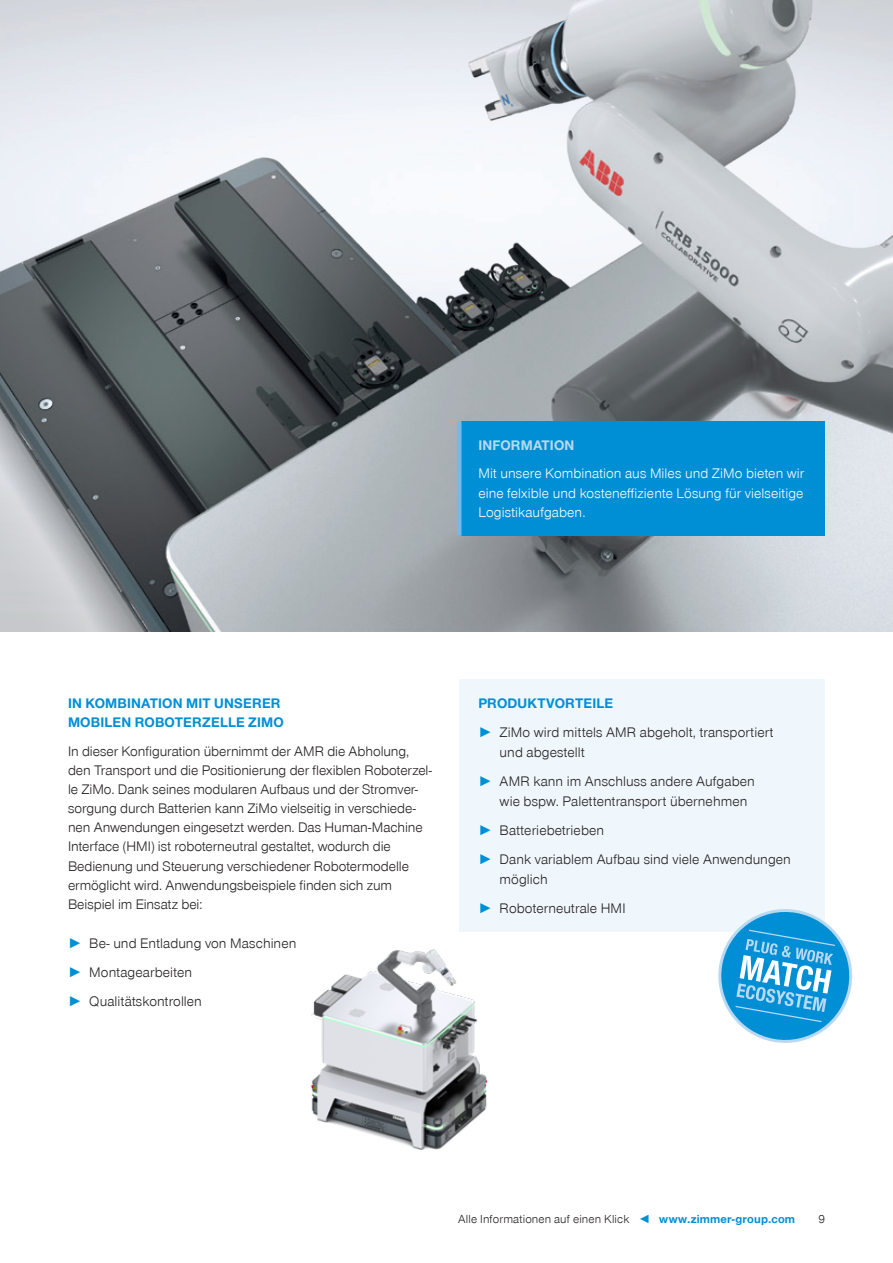
<style>
.page{position:relative;width:893px;height:1263px;background:#fff}
.page>*{position:absolute;margin:0;border:0;box-sizing:border-box;transform-origin:0 0}
.t1{font:300 14.25px/19px "Zimmer Group Sans Global";color:#231f20}
.t2{font:300 14.25px/19px "Zimmer Group Sans Global";letter-spacing:.005em;color:#fff;text-align:justify}
.t3{font:700 14.25px/19px "Zimmer Group Sans Global";letter-spacing:.01em;color:#008fd5}
.t4{font:700 14.25px "Zimmer Group Sans Global";letter-spacing:.01em;color:#b9d9f2}
.t5{font:300 12px "Zimmer Group Sans Global";letter-spacing:.01em;color:#231f20}
.s1{font-weight:700;color:#008fd5}
</style>
<div class="page">
<img style="left:0;top:0;width:893px;height:631px">
<img style="left:310px;top:950px;width:178px;height:200px">
<div style="left:459px;top:679px;width:366px;height:253px;background:#f0f7fc"></div>
<svg style="left:711px;top:902px;width:142px;height:141px"></svg>
<div style="left:461px;top:421px;width:364px;height:115px;background:#008fd5"></div>
<hr style="left:457px;top:421px;width:4px;height:115px;background:#76b9e6">
<p class="t4" style="left:478px;top:436px;width:98px">INFORMATION</p>
<p class="t2" style="left:478px;top:464px;width:327px">Mit unsere Kombination aus Miles und ZiMo bieten wir eine felxible und kosteneffiziente Lösung für vielseitige Logistikaufgaben.</p>
<p class="t3" style="left:68px;top:693px;width:217px">IN KOMBINATION MIT UNSERER<br>MOBILEN ROBOTERZELLE ZIMO</p>
<p class="t1" style="left:68px;top:741px;width:366px">In dieser Konfiguration übernimmt der AMR die Abholung, den Transport und die Positionierung der flexiblen Roboterzel&shy;le ZiMo. Dank seines modularen Aufbaus und der Stromver&shy;sorgung durch Batterien kann ZiMo vielseitig in verschiede&shy;nen Anwendungen eingesetzt werden. Das Human-Machine Interface (HMI) ist roboterneutral gestaltet, wodurch die Bedienung und Steuerung verschiedener Robotermodelle ermöglicht wird. Anwendungsbeispiele finden sich zum Beispiel im Einsatz bei:</p>
<p class="t1" style="left:68px;top:929px;width:230px;line-height:28.8px"><span class="s1">►</span> Be- und Entladung von Maschinen <span class="s1">►</span> Montagearbeiten<br><span class="s1">►</span> Qualitätskontrollen</p>
<p class="t1" style="left:478px;top:689px;width:297px;line-height:28.8px"><span class="s1">PRODUKTVORTEILE<br>►</span> ZiMo wird mittels AMR abgeholt, transportiert</p>
<p class="t1" style="left:478px;top:738px;width:278px;line-height:28.8px;text-indent:21px">und abgestellt<br><span class="s1">►</span> AMR kann im Anschluss andere Aufgaben</p>
<p class="t1" style="left:478px;top:787px;width:314px;line-height:28.8px;text-indent:21px">wie bspw. Palettentransport übernehmen<br><span class="s1">►</span> Batteriebetrieben<br><span class="s1">►</span> Dank variablem Aufbau sind viele Anwendungen</p>
<p class="t1" style="left:478px;top:864px;width:149px;line-height:28.8px;text-indent:21px">möglich<br><span class="s1">►</span> Roboterneutrale HMI</p>
<p class="t5" style="left:458px;top:1212px;width:338px">Alle Informationen auf einen Klick <span class="s1">◄ www.zimmer-group.com</span></p>
<p class="t5" style="left:818px;top:1212px;width:8px">9</p>
</div>
